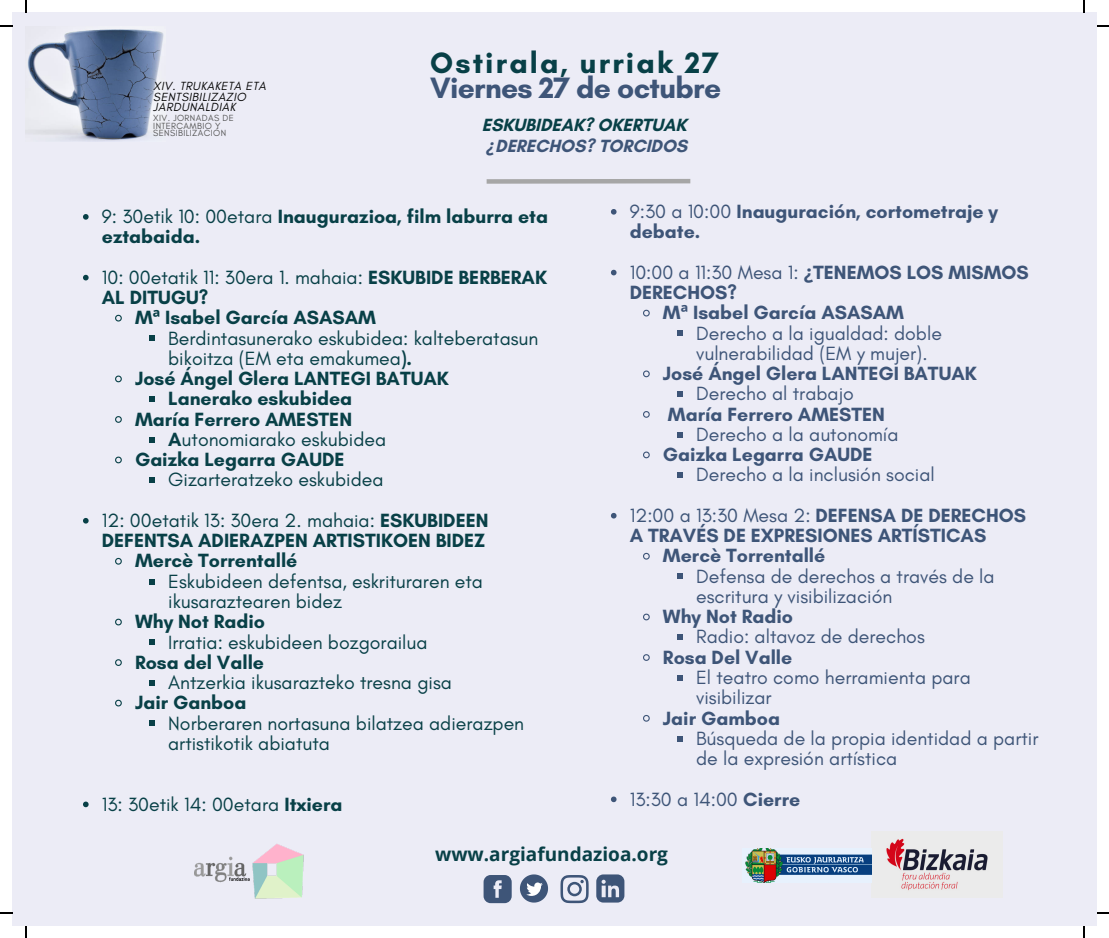
<style>
.page{position:relative;width:1109px;height:938px;background:#fff}
.page>*{position:absolute;margin:0;border:0;box-sizing:border-box;transform-origin:0 0}
.t1{font:700 30px "Glacial Indifference";letter-spacing:-.025em;color:#3e5578}
.t2{font:700 30px "Glacial Indifference";letter-spacing:.07em;color:#084047}
.t3{font:19.5px/20.2px "Glacial Indifference";color:#084047}
.t4{font:19.5px/20.2px "Glacial Indifference";color:#3e5578}
.t5{font:700 19.5px/20.2px "Glacial Indifference";color:#3e5578}
.t6{font:700 19.5px/20.2px "Glacial Indifference";color:#084047}
.t7{font:700 19.05px "Open Sans";color:#084047}
.t8{font:700 18px "Glacial Indifference";color:#084047}
.t9{font:700 18px "Glacial Indifference";color:#3e5578}
.t10{font:italic 12px/10.1px "Glacial Indifference";letter-spacing:.04em;color:#000}
.t11{font:9.15px/7.5px "Glacial Indifference";letter-spacing:.04em;color:#545454}
.s1{font-family:"Noto Sans";font-style:italic}
.s2{font-weight:400}
.s3{font-weight:700}
.s4{font-family:"Noto Sans"}
</style>
<div class="page">
<div style="left:12px;top:12px;width:1085px;height:914px;background:#ececf6"></div>
<svg style="left:611px;top:209px;width:5px;height:6px"></svg>
<svg style="left:611px;top:270px;width:5px;height:5px"></svg>
<svg style="left:643px;top:309px;width:7px;height:8px"></svg>
<svg style="left:677px;top:330px;width:6px;height:6px"></svg>
<svg style="left:643px;top:370px;width:7px;height:8px"></svg>
<svg style="left:677px;top:391px;width:6px;height:6px"></svg>
<svg style="left:643px;top:411px;width:7px;height:7px"></svg>
<svg style="left:677px;top:432px;width:6px;height:5px"></svg>
<svg style="left:643px;top:451px;width:7px;height:8px"></svg>
<svg style="left:677px;top:472px;width:6px;height:6px"></svg>
<svg style="left:611px;top:513px;width:5px;height:5px"></svg>
<svg style="left:643px;top:552px;width:7px;height:8px"></svg>
<svg style="left:677px;top:573px;width:6px;height:6px"></svg>
<svg style="left:643px;top:613px;width:7px;height:8px"></svg>
<svg style="left:677px;top:634px;width:6px;height:6px"></svg>
<svg style="left:643px;top:654px;width:7px;height:7px"></svg>
<svg style="left:677px;top:675px;width:6px;height:5px"></svg>
<svg style="left:643px;top:715px;width:7px;height:7px"></svg>
<svg style="left:677px;top:736px;width:6px;height:5px"></svg>
<svg style="left:611px;top:796px;width:5px;height:6px"></svg>
<img style="left:26px;top:29px;width:138px;height:112px">
<svg style="left:560px;top:875px;width:28px;height:28px"></svg>
<svg style="left:483px;top:875px;width:28px;height:28px"></svg>
<svg style="left:596px;top:874px;width:28px;height:28px"></svg>
<svg style="left:520px;top:874px;width:28px;height:28px"></svg>
<img style="left:194px;top:844px;width:110px;height:55px">
<div style="left:486px;top:179px;width:204px;height:5px;background:#a6a6a6"></div>
<svg style="left:83px;top:214px;width:6px;height:6px"></svg>
<svg style="left:83px;top:275px;width:6px;height:5px"></svg>
<svg style="left:115px;top:314px;width:7px;height:8px"></svg>
<svg style="left:149px;top:335px;width:6px;height:6px"></svg>
<svg style="left:115px;top:375px;width:7px;height:8px"></svg>
<svg style="left:149px;top:396px;width:6px;height:6px"></svg>
<svg style="left:115px;top:416px;width:7px;height:7px"></svg>
<svg style="left:149px;top:437px;width:6px;height:5px"></svg>
<svg style="left:115px;top:456px;width:7px;height:8px"></svg>
<svg style="left:149px;top:477px;width:6px;height:6px"></svg>
<svg style="left:83px;top:518px;width:6px;height:5px"></svg>
<svg style="left:115px;top:557px;width:7px;height:8px"></svg>
<svg style="left:149px;top:579px;width:6px;height:5px"></svg>
<svg style="left:115px;top:618px;width:7px;height:8px"></svg>
<svg style="left:149px;top:639px;width:6px;height:6px"></svg>
<svg style="left:115px;top:659px;width:7px;height:7px"></svg>
<svg style="left:149px;top:680px;width:6px;height:5px"></svg>
<svg style="left:115px;top:699px;width:7px;height:8px"></svg>
<svg style="left:149px;top:720px;width:6px;height:6px"></svg>
<svg style="left:83px;top:801px;width:6px;height:6px"></svg>
<img style="left:871px;top:831px;width:131px;height:66px">
<img style="left:745px;top:848px;width:126px;height:34px">
<svg style="left:26px;top:0;width:1px;height:12px"></svg>
<svg style="left:0;top:26px;width:12px;height:1px"></svg>
<svg style="left:1083px;top:0;width:1px;height:12px"></svg>
<svg style="left:1097px;top:26px;width:12px;height:1px"></svg>
<svg style="left:26px;top:926px;width:1px;height:12px"></svg>
<svg style="left:0;top:912px;width:12px;height:1px"></svg>
<svg style="left:1083px;top:926px;width:1px;height:12px"></svg>
<svg style="left:1097px;top:912px;width:12px;height:1px"></svg>
<p class="t10" style="left:153px;top:81px;width:114px">XIV. TRUKAKETA ETA<br>SENTSIBILIZAZIO<br>JARDUNALDIAK</p>
<p class="t11" style="left:153px;top:114px;width:82px">XIV. JORNADAS DE<br>INTERCAMBIO Y<br>SENSIBILIZACIÓN</p>
<p class="t2" style="left:430px;top:44px;width:290px">Ostirala, urriak 27</p>
<p class="t1" style="left:430px;top:69px;width:292px">Viernes 27 de octubre</p>
<p class="t8" style="left:482px;top:114px;width:206px">ESKUBIDEAK? OKERTUAK</p>
<p class="t9" style="left:487px;top:135px;width:202px"><span class="s1">¿</span>DERECHOS? TORCIDOS</p>
<p class="t6" style="left:102px;top:206px;width:447px"><span class="s2">9: 30etik 10: 00etara</span> Inaugurazioa, film laburra eta eztabaida.</p>
<p class="t3" style="left:102px;top:267px;width:447px">10: 00etatik 11: 30era 1. mahaia: <span class="s3">ESKUBIDE BERBERAK<br>AL DITUGU?</span></p>
<p class="t6" style="left:135px;top:307px;width:242px">M<span class="s4">ª</span> Isabel García ASASAM</p>
<p class="t3" style="left:168px;top:327px;width:372px">Berdintasunerako eskubidea: kalteberatasun bikoitza (EM eta emakumea<span class="s3">).</span></p>
<p class="t6" style="left:135px;top:368px;width:315px">José Ángel Glera LANTEGI BATUAK</p>
<p class="t6" style="left:168px;top:388px;width:186px">Lanerako eskubidea</p>
<p class="t6" style="left:135px;top:408px;width:218px">María Ferrero AMESTEN</p>
<p class="t3" style="left:168px;top:429px;width:219px"><span class="s3">A</span>utonomiarako eskubidea</p>
<p class="t6" style="left:135px;top:449px;width:211px">Gaizka Legarra GAUDE</p>
<p class="t3" style="left:168px;top:469px;width:217px">Gizarteratzeko eskubidea</p>
<p class="t6" style="left:102px;top:510px;width:388px"><span class="s2">12: 00etatik 13: 30era 2. mahaia:</span> ESKUBIDEEN<br>DEFENTSA ADIERAZPEN ARTISTIKOEN BIDEZ</p>
<p class="t6" style="left:135px;top:550px;width:164px">Mercè Torrentallé</p>
<p class="t3" style="left:168px;top:570px;width:316px">Eskubideen defentsa, eskrituraren eta ikusaraztearen bidez</p>
<p class="t6" style="left:135px;top:611px;width:132px">Why Not Radio</p>
<p class="t3" style="left:168px;top:631px;width:261px">Irratia: eskubideen bozgorailua</p>
<p class="t6" style="left:135px;top:651px;width:130px">Rosa del Valle</p>
<p class="t3" style="left:168px;top:672px;width:285px">Antzerkia ikusarazteko tresna gisa</p>
<p class="t6" style="left:135px;top:692px;width:113px">Jair Ganboa</p>
<p class="t3" style="left:168px;top:712px;width:357px">Norberaren nortasuna bilatzea adierazpen artistikotik abiatuta</p>
<p class="t3" style="left:102px;top:793px;width:242px">13: 30etik 14: 00etara <span class="s3">Itxiera</span></p>
<p class="t5" style="left:630px;top:201px;width:370px"><span class="s2">9:30 a 10:00</span> Inauguración, cortometraje y debate.</p>
<p class="t5" style="left:630px;top:262px;width:400px"><span class="s2">10:00 a 11:30 Mesa 1:</span> <span class="s4">¿</span>TENEMOS LOS MISMOS<br>DERECHOS?</p>
<p class="t5" style="left:663px;top:302px;width:242px">M<span class="s4">ª</span> Isabel García ASASAM</p>
<p class="t4" style="left:696px;top:322px;width:247px">Derecho a la igualdad: doble vulnerabilidad (EM y mujer).</p>
<p class="t5" style="left:663px;top:363px;width:315px">José Ángel Glera LANTEGI BATUAK</p>
<p class="t4" style="left:696px;top:383px;width:159px">Derecho al trabajo</p>
<p class="t5" style="left:668px;top:403px;width:218px">María Ferrero AMESTEN</p>
<p class="t4" style="left:696px;top:424px;width:204px">Derecho a la autonomía</p>
<p class="t5" style="left:663px;top:444px;width:211px">Gaizka Legarra GAUDE</p>
<p class="t4" style="left:696px;top:464px;width:240px">Derecho a la inclusión social</p>
<p class="t5" style="left:630px;top:505px;width:398px"><span class="s2">12:00 a 13:30 Mesa 2:</span> DEFENSA DE DERECHOS<br>A TRAVÉS DE EXPRESIONES ARTÍSTICAS</p>
<p class="t5" style="left:663px;top:545px;width:164px">Mercè Torrentallé</p>
<p class="t4" style="left:696px;top:565px;width:300px">Defensa de derechos a través de la escritura y visibilización</p>
<p class="t5" style="left:663px;top:606px;width:132px">Why Not Radio</p>
<p class="t4" style="left:696px;top:626px;width:230px">Radio: altavoz de derechos</p>
<p class="t5" style="left:663px;top:646px;width:131px">Rosa Del Valle</p>
<p class="t4" style="left:696px;top:667px;width:276px">El teatro como herramienta para visibilizar</p>
<p class="t5" style="left:663px;top:707px;width:118px">Jair Gamboa</p>
<p class="t4" style="left:696px;top:727px;width:344px">Búsqueda de la propia identidad a partir de la expresión artística</p>
<p class="t4" style="left:630px;top:788px;width:172px">13:30 a 14:00 <span class="s3">Cierre</span></p>
<p class="t7" style="left:435px;top:840px;width:234px">www.argiafundazioa.org</p>
</div>
